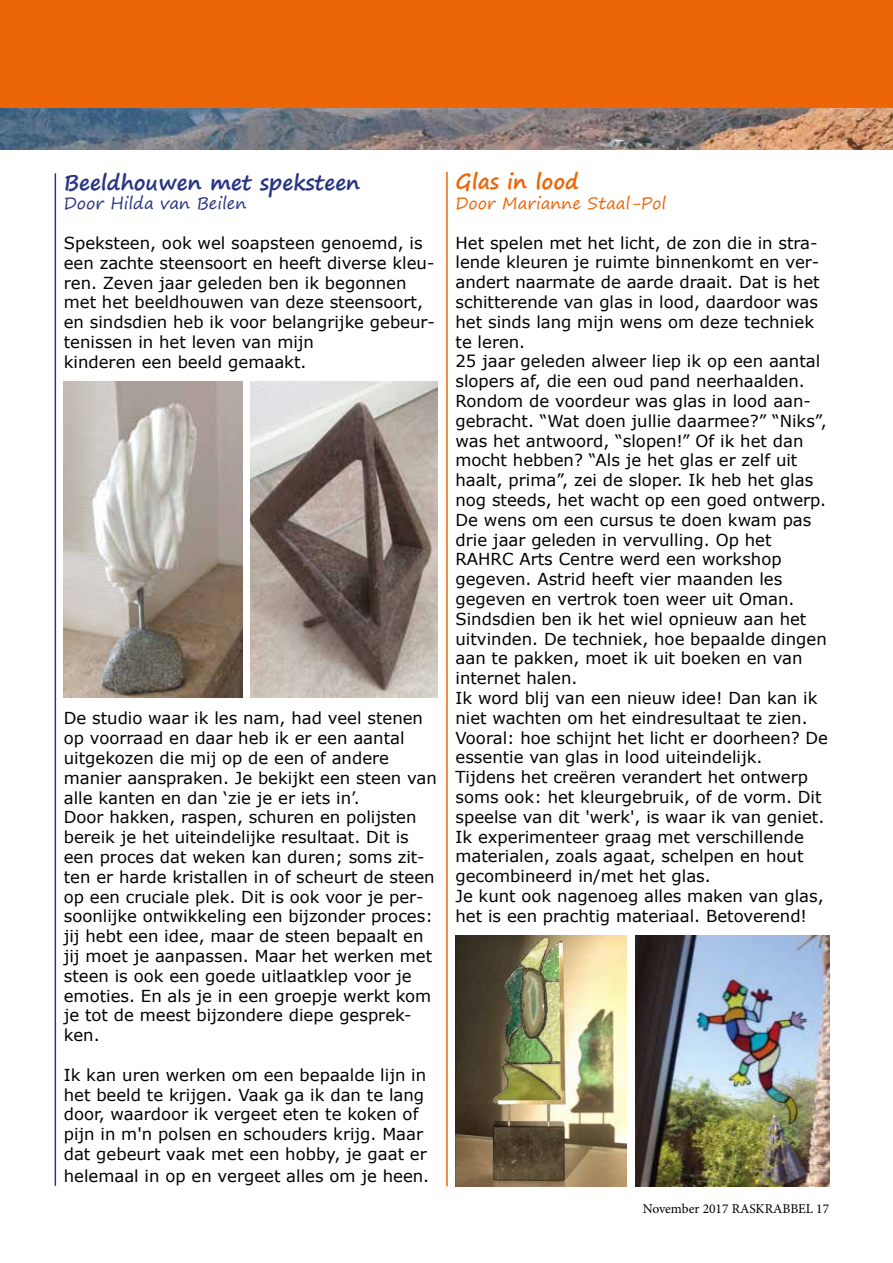
<style>
.page{position:relative;width:893px;height:1263px;background:#fff}
.page>*{position:absolute;margin:0;border:0;box-sizing:border-box;transform-origin:0 0}
.t1{font:700 21px "Segoe Print";color:#283583}
.t2{font:700 21px "Segoe Print";color:#ec6608}
.t3{font:16.5px/19.8px "Verdana";color:#000}
.t4{font:16.5px "Segoe Print";color:#ec6608}
.t5{font:16.5px "Segoe Print";color:#283583}
.t6{font:13.5px "Minion Pro";color:#000}
</style>
<div class="page">
<div style="left:0;top:0;width:893px;height:108px;background:#ec6608"></div>
<img style="left:0;top:108px;width:893px;height:41px">
<hr style="left:55px;top:173px;width:1px;height:1013px;background:#283583">
<hr style="left:446px;top:172px;width:2px;height:1014px;background:#ec6608">
<img style="left:455px;top:935px;width:172px;height:251px">
<img style="left:636px;top:935px;width:193px;height:251px">
<img style="left:64px;top:382px;width:178px;height:315px">
<img style="left:251px;top:382px;width:186px;height:315px">
<p class="t1" style="left:64px;top:163px;width:298px">Beeldhouwen met speksteen</p>
<p class="t5" style="left:64px;top:189px;width:184px">Door Hilda van Beilen</p>
<p class="t3" style="left:64px;top:233px;width:373px">Speksteen, ook wel soapsteen genoemd, is een zachte steensoort en heeft diverse kleu&shy;ren. Zeven jaar geleden ben ik begonnen met het beeldhouwen van deze steensoort, en sindsdien heb ik voor belangrijke gebeur&shy;tenissen in het leven van mijn<br>kinderen een beeld gemaakt.</p>
<p class="t3" style="left:64px;top:708px;width:375px">De studio waar ik les nam, had veel stenen op voorraad en daar heb ik er een aantal uitgekozen die mij op de een of andere manier aanspraken. Je bekijkt een steen van alle kanten en dan ‘zie je er iets in’.<br>Door hakken, raspen, schuren en polijsten bereik je het uiteindelijke resultaat. Dit is een proces dat weken kan duren; soms zit&shy;ten er harde kristallen in of scheurt de steen op een cruciale plek. Dit is ook voor je per&shy;soonlijke ontwikkeling een bijzonder proces: jij hebt een idee, maar de steen bepaalt en jij moet je aanpassen. Maar het werken met steen is ook een goede uitlaatklep voor je emoties. En als je in een groepje werkt kom je tot de meest bijzondere diepe gesprek&shy;ken.</p>
<p class="t3" style="left:64px;top:1065px;width:365px">Ik kan uren werken om een bepaalde lijn in het beeld te krijgen. Vaak ga ik dan te lang door, waardoor ik vergeet eten te koken of pijn in m'n polsen en schouders krijg. Maar dat gebeurt vaak met een hobby, je gaat er</p>
<p class="t3" style="left:64px;top:1165px;width:367px">helemaal in op en vergeet alles om je heen.</p>
<p class="t2" style="left:455px;top:162px;width:125px">Glas in lood</p>
<p class="t4" style="left:455px;top:188px;width:212px">Door Marianne Staal-Pol</p>
<p class="t3" style="left:455px;top:232px;width:374px">Het spelen met het licht, de zon die in stra&shy;lende kleuren je ruimte binnenkomt en ver&shy;andert naarmate de aarde draait. Dat is het schitterende van glas in lood, daardoor was het sinds lang mijn wens om deze techniek te leren.<br>25 jaar geleden alweer liep ik op een aantal slopers af, die een oud pand neerhaalden.<br>Rondom de voordeur was glas in lood aan&shy;gebracht. “Wat doen jullie daarmee?” “Niks”, was het antwoord, “slopen!” Of ik het dan mocht hebben? “Als je het glas er zelf uit haalt, prima”, zei de sloper. Ik heb het glas nog steeds, het wacht op een goed ontwerp.<br>De wens om een cursus te doen kwam pas drie jaar geleden in vervulling. Op het RAHRC Arts Centre werd een workshop gegeven. Astrid heeft vier maanden les gegeven en vertrok toen weer uit Oman.<br>Sindsdien ben ik het wiel opnieuw aan het uitvinden. De techniek, hoe bepaalde dingen aan te pakken, moet ik uit boeken en van internet halen.<br>Ik word blij van een nieuw idee! Dan kan ik niet wachten om het eindresultaat te zien.<br>Vooral: hoe schijnt het licht er doorheen? De essentie van glas in lood uiteindelijk.<br>Tijdens het creëren verandert het ontwerp soms ook: het kleurgebruik, of de vorm. Dit speelse van dit 'werk', is waar ik van geniet.<br>Ik experimenteer graag met verschillende materialen, zoals agaat, schelpen en hout gecombineerd in/met het glas.<br>Je kunt ook nagenoeg alles maken van glas, het is een prachtig materiaal. Betoverend!</p>
<p class="t6" style="left:643px;top:1200px;width:188px">November 2017 RASKRABBEL 17</p>
</div>
